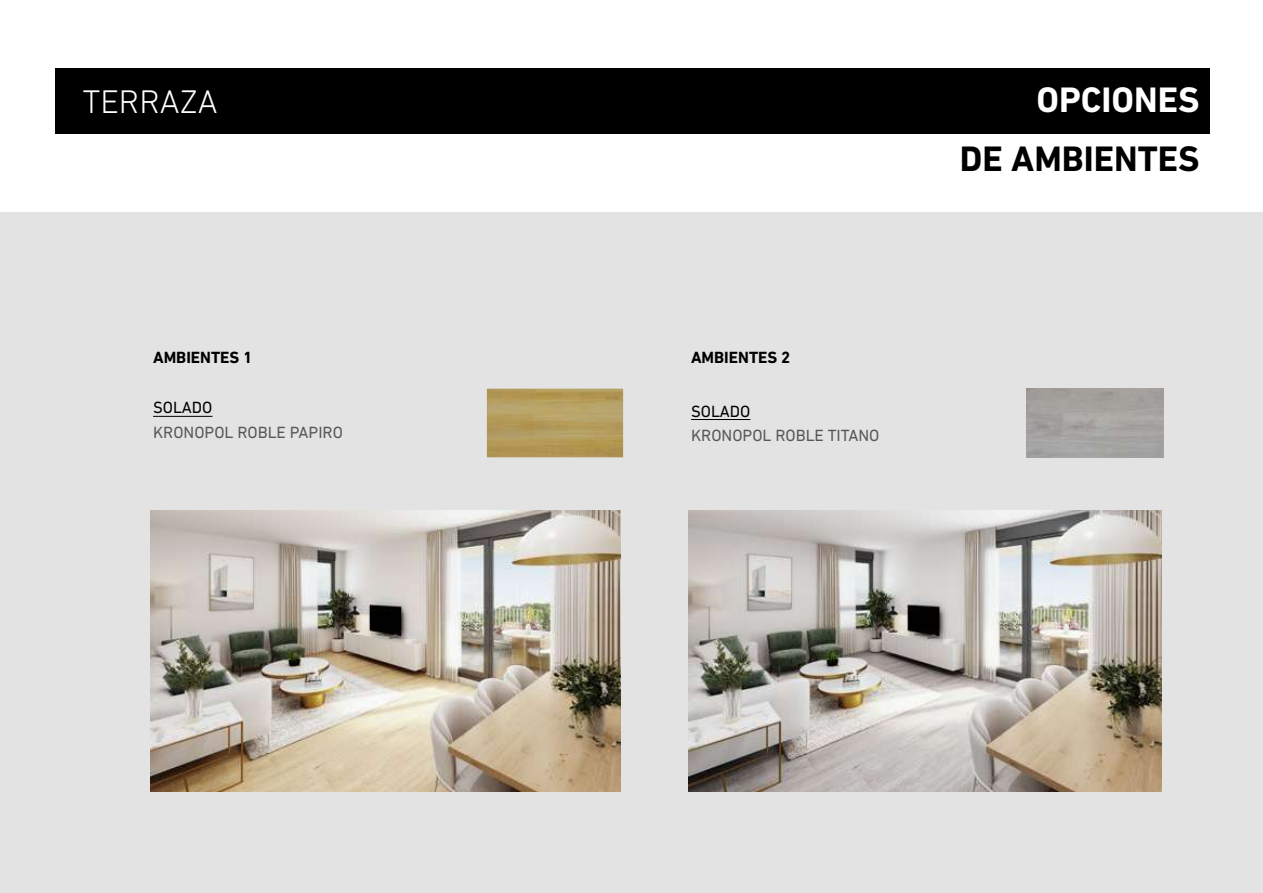
<style>
.page{position:relative;width:1263px;height:893px;background:#fff}
.page>*{position:absolute;margin:0;border:0;box-sizing:border-box;transform-origin:0 0}
.t1{font:700 36px/58.5px "DIN Next LT Pro";color:#000;text-align:right}
.t2{font:300 33.3px "DIN Next LT Pro";color:#fff}
.t3{font:16.5px "DIN Next LT Pro";color:#585856}
.t4{font:700 16.5px "DIN Next LT Pro";color:#000}
.t5{font:16.5px "DIN Next LT Pro";color:#000}
.s1{color:#fff}
</style>
<div class="page">
<div style="left:0;top:213px;width:1263px;height:680px;background:#e3e3e3"></div>
<div style="left:55px;top:68px;width:1155px;height:65px;background:#000"></div>
<hr style="left:153px;top:416px;width:59px;height:1px;background:#000">
<hr style="left:691px;top:419px;width:59px;height:1px;background:#000">
<img style="left:487px;top:389px;width:136px;height:68px">
<img style="left:151px;top:510px;width:470px;height:282px">
<img style="left:689px;top:510px;width:472px;height:282px">
<h2 class="t2" style="left:83px;top:83px;width:136px">TERRAZA</h2>
<h1 class="t1" style="left:908px;top:70px;width:293px"><span class="s1">OPCIONES<br>DE</span> DE AMBIENTES</h1>
<p class="t4" style="left:153px;top:347px;width:101px">AMBIENTES 1</p>
<p class="t4" style="left:691px;top:347px;width:101px">AMBIENTES 2</p>
<p class="t5" style="left:153px;top:398px;width:61px">SOLADO</p>
<p class="t3" style="left:153px;top:422px;width:191px">KRONOPOL ROBLE PAPIRO</p>
<p class="t5" style="left:691px;top:401px;width:61px">SOLADO</p>
<p class="t3" style="left:691px;top:426px;width:190px">KRONOPOL ROBLE TITANO</p>
</div>
